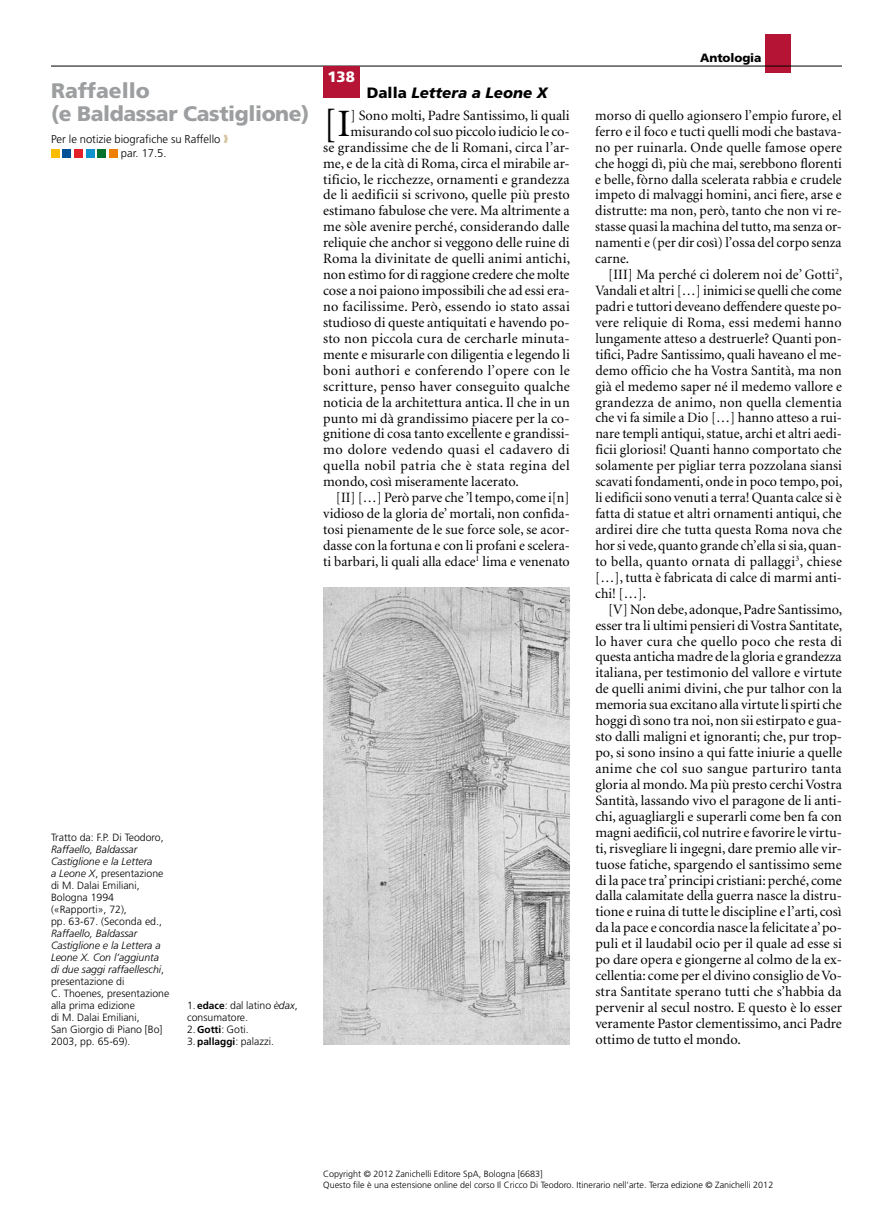
<style>
.page{position:relative;width:893px;height:1212px;background:#fff}
.page>*{position:absolute;margin:0;border:0;box-sizing:border-box;transform-origin:0 0}
.t1{font:900 21px "Frutiger";letter-spacing:-.02em;color:#9c9e9f}
.t2{font:900 21px "Frutiger";color:#9c9e9f}
.t3{font:italic 900 15px "Frutiger";color:#000}
.t4{font:900 15px "Frutiger";color:#fff}
.t5{font:14.25px/15.9px "Minion";color:#000;text-align:justify}
.t6{font:14.25px "Minion";letter-spacing:.03em;color:#000}
.t7{font:14.25px "Minion";letter-spacing:.02em;color:#000}
.t8{font:14.25px "Minion";letter-spacing:.025em;color:#000}
.t9{font:900 12px "Frutiger";letter-spacing:-.01em;color:#000}
.t10{font:300 11.25px/14.2px "Frutiger";color:#000}
.t11{font:300 10.5px/12px "Frutiger";color:#000}
.t12{font:300 9px/11.2px "Frutiger";color:#000}
.s1{font-style:normal}
.s2{font-family:"Minion";font-weight:400;font-size:38.7px;color:#000}
.s3{color:#d6c7a2}
.s4{font-style:italic}
.s5{font-weight:700;font-size:10.2px}
</style>
<div class="page">
<div style="left:765px;top:34px;width:26px;height:38px;background:#b51434"></div>
<hr style="left:51px;top:66px;width:791px;height:1px;background:#000">
<div style="left:323px;top:66px;width:36px;height:32px;background:#b51434"></div>
<div style="left:51px;top:149px;width:9px;height:8px;background:#fabb00"></div>
<div style="left:63px;top:149px;width:8px;height:8px;background:#005098"></div>
<div style="left:74px;top:149px;width:9px;height:8px;background:#e32128"></div>
<div style="left:86px;top:149px;width:8px;height:8px;background:#0f92cc"></div>
<div style="left:98px;top:149px;width:8px;height:8px;background:#00722d"></div>
<div style="left:109px;top:149px;width:9px;height:8px;background:#ee7f00"></div>
<img style="left:323px;top:587px;width:247px;height:458px">
<h1 class="t2" style="left:51px;top:78px;width:100px">Raffaello</h1>
<p class="t4" style="left:327px;top:68px;width:29px">138</p>
<p class="t3" style="left:367px;top:84px;width:182px"><span class="s1">Dalla</span> Lettera a Leone X</p>
<h1 class="t1" style="left:51px;top:101px;width:301px">(e Baldassar Castiglione) <span class="s2">[I</span></h1>
<p class="t5" style="left:351px;top:108px;width:221px">] Sono molti, Padre Santissimo, li quali</p>
<p class="t5" style="left:351px;top:124px;width:221px">misurando col suo piccolo iudicio le co-</p>
<p class="t5" style="left:323px;top:140px;width:248px">se grandissime che de li Romani, circa l’ar-</p>
<p class="t5" style="left:323px;top:156px;width:248px">me, e de la cità di Roma, circa el mirabile ar-</p>
<p class="t5" style="left:323px;top:171px;width:248px">tificio, le ricchezze, ornamenti e grandezza</p>
<p class="t5" style="left:323px;top:187px;width:248px">de li aedificii si scrivono, quelle più presto</p>
<p class="t5" style="left:323px;top:203px;width:248px">estimano fabulose che vere. Ma altrimente a</p>
<p class="t5" style="left:323px;top:219px;width:248px">me sòle avenire perché, considerando dalle</p>
<p class="t5" style="left:323px;top:235px;width:248px">reliquie che anchor si veggono delle ruine di</p>
<p class="t5" style="left:323px;top:251px;width:248px">Roma la divinitate de quelli animi antichi,</p>
<p class="t5" style="left:323px;top:267px;width:248px">non estìmo for di raggione credere che molte</p>
<p class="t5" style="left:323px;top:283px;width:248px">cose a noi paiono impossibili che ad essi era-</p>
<p class="t5" style="left:323px;top:299px;width:248px">no facilissime. Però, essendo io stato assai</p>
<p class="t5" style="left:323px;top:315px;width:248px">studioso di queste antiquitati e havendo po-</p>
<p class="t5" style="left:323px;top:331px;width:248px">sto non piccola cura de cercharle minuta-</p>
<p class="t5" style="left:323px;top:347px;width:248px">mente e misurarle con diligentia e legendo li</p>
<p class="t8" style="left:323px;top:363px;width:248px">boni authori e conferendo l’opere con le</p>
<p class="t7" style="left:323px;top:379px;width:248px">scritture, penso haver conseguito qualche</p>
<p class="t5" style="left:323px;top:395px;width:248px">noticia de la architettura antica. Il che in un</p>
<p class="t5" style="left:323px;top:410px;width:248px">punto mi dà grandissimo piacere per la co-</p>
<p class="t5" style="left:323px;top:426px;width:248px">gnitione di cosa tanto excellente e grandissi-</p>
<p class="t6" style="left:323px;top:443px;width:248px">mo dolore vedendo quasi el cadavero di</p>
<p class="t6" style="left:323px;top:459px;width:248px">quella nobil patria che è stata regina del</p>
<p class="t5" style="left:323px;top:474px;width:197px">mondo, così miseramente lacerato.</p>
<p class="t5" style="left:336px;top:490px;width:235px">[II] […] Però parve che ’l tempo, come i[n]</p>
<p class="t5" style="left:323px;top:506px;width:248px">vidioso de la gloria de’ mortali, non confida-</p>
<p class="t5" style="left:323px;top:522px;width:248px">tosi pienamente de le sue force sole, se acor-</p>
<p class="t5" style="left:323px;top:538px;width:248px">dasse con la fortuna e con li profani e scelera-</p>
<p class="t5" style="left:323px;top:554px;width:248px">ti barbari, li quali alla edace<sup>1</sup> lima e venenato</p>
<p class="t10" style="left:121px;top:132px;width:109px;text-indent:-70px">Per le notizie biografiche su Raffello <span class="s3">❱ </span>par. 17.5.</p>
<p class="t11" style="left:51px;top:831px;width:114px">Tratto da: F.P. Di Teodoro,</p>
<p class="t11" style="left:51px;top:843px;width:114px"><span class="s4">Raffaello, Baldassar<br>Castiglione e la Lettera<br>a Leone X</span>, presentazione di M. Dalai Emiliani,<br>Bologna 1994 («Rapporti», 72),<br>pp. 63-67. (Seconda ed.,</p>
<p class="t11" style="left:51px;top:927px;width:120px"><span class="s4">Raffaello, Baldassar<br>Castiglione e la Lettera a<br>Leone X. Con l’aggiunta di due saggi raffaelleschi</span>, presentazione di<br>C. Thoenes, presentazione alla prima edizione<br>di M. Dalai Emiliani,<br>San Giorgio di Piano [Bo]<br>2003, pp. 65-69).</p>
<p class="t11" style="left:187px;top:999px;width:112px">1.<span class="s5">edace</span>: dal latino <span class="s4">èdax</span>, consumatore.<br>2.<span class="s5">Gotti</span>: Goti.<br>3.<span class="s5">pallaggi</span>: palazzi.</p>
<p class="t9" style="left:700px;top:50px;width:63px">Antologia</p>
<p class="t5" style="left:595px;top:108px;width:248px">morso di quello agionsero l’empio furore, el ferro e il foco e tucti quelli modi che bastava&shy;no per ruinarla. Onde quelle famose opere che hoggi dì, più che mai, serebbono florenti e belle, fòrno dalla scelerata rabbia e crudele impeto di malvaggi homini, anci fiere, arse e distrutte: ma non, però, tanto che non vi re&shy;stasse quasi la machina del tutto, ma senza or&shy;namenti e (per dir così) l’ossa del corpo senza carne.</p>
<p class="t5" style="left:595px;top:267px;width:249px;text-indent:13px">[III] Ma perché ci dolerem noi de’ Gotti<sup>2</sup>, Vandali et altri […] inimici se quelli che come padri e tuttori deveano deffendere queste po&shy;vere reliquie di Roma, essi medemi hanno lungamente atteso a destruerle? Quanti pon&shy;tifici, Padre Santissimo, quali haveano el me&shy;demo officio che ha Vostra Santità, ma non già el medemo saper né il medemo vallore e grandezza de animo, non quella clementia che vi fa simile a Dio […] hanno atteso a rui&shy;nare templi antiqui, statue, archi et altri aedi&shy;ficii gloriosi! Quanti hanno comportato che solamente per pigliar terra pozzolana siansi scavati fondamenti, onde in poco tempo, poi, li edificii sono venuti a terra! Quanta calce si è fatta di statue et altri ornamenti antiqui, che ardirei dire che tutta questa Roma nova che hor si vede, quanto grande ch’ella si sia, quan&shy;to bella, quanto ornata di pallaggi<sup>3</sup>, chiese […], tutta è fabricata di calce di marmi anti&shy;chi! […].</p>
<p class="t5" style="left:595px;top:602px;width:249px;text-indent:13px">[V] Non debe, adonque, Padre Santissimo, esser tra li ultimi pensieri di Vostra Santitate, lo haver cura che quello poco che resta di questa anticha madre de la gloria e grandezza italiana, per testimonio del vallore e virtute de quelli animi divini, che pur talhor con la memoria sua excitano alla virtute li spirti che hoggi dì sono tra noi, non sii estirpato e gua&shy;sto dalli maligni et ignoranti; che, pur trop&shy;po, si sono insino a qui fatte iniurie a quelle anime che col suo sangue parturiro tanta gloria al mondo. Ma più presto cerchi Vostra Santità, lassando vivo el paragone de li anti&shy;chi, aguagliargli e superarli come ben fa con magni aedificii, col nutrire e favorire le virtu&shy;ti, risvegliare li ingegni, dare premio alle vir&shy;tuose fatiche, spargendo el santissimo seme di la pace tra’ principi cristiani: perché, come dalla calamitate della guerra nasce la distru&shy;tione e ruina di tutte le discipline e l’arti, così da la pace e concordia nasce la felicitate a’ po&shy;puli et il laudabil ocio per il quale ad esse si po dare opera e giongerne al colmo de la ex&shy;cellentia: come per el divino consiglio de Vo&shy;stra Santitate sperano tutti che s’habbia da pervenir al secul nostro. E questo è lo esser veramente Pastor clementissimo, anci Padre ottimo de tutto el mondo.</p>
<p class="t12" style="left:323px;top:1168px;width:452px">Copyright © 2012 Zanichelli Editore SpA, Bologna [6683]<br>Questo file è una estensione online del corso Il Cricco Di Teodoro. Itinerario nell’arte. Terza edizione © Zanichelli 2012</p>
</div>
